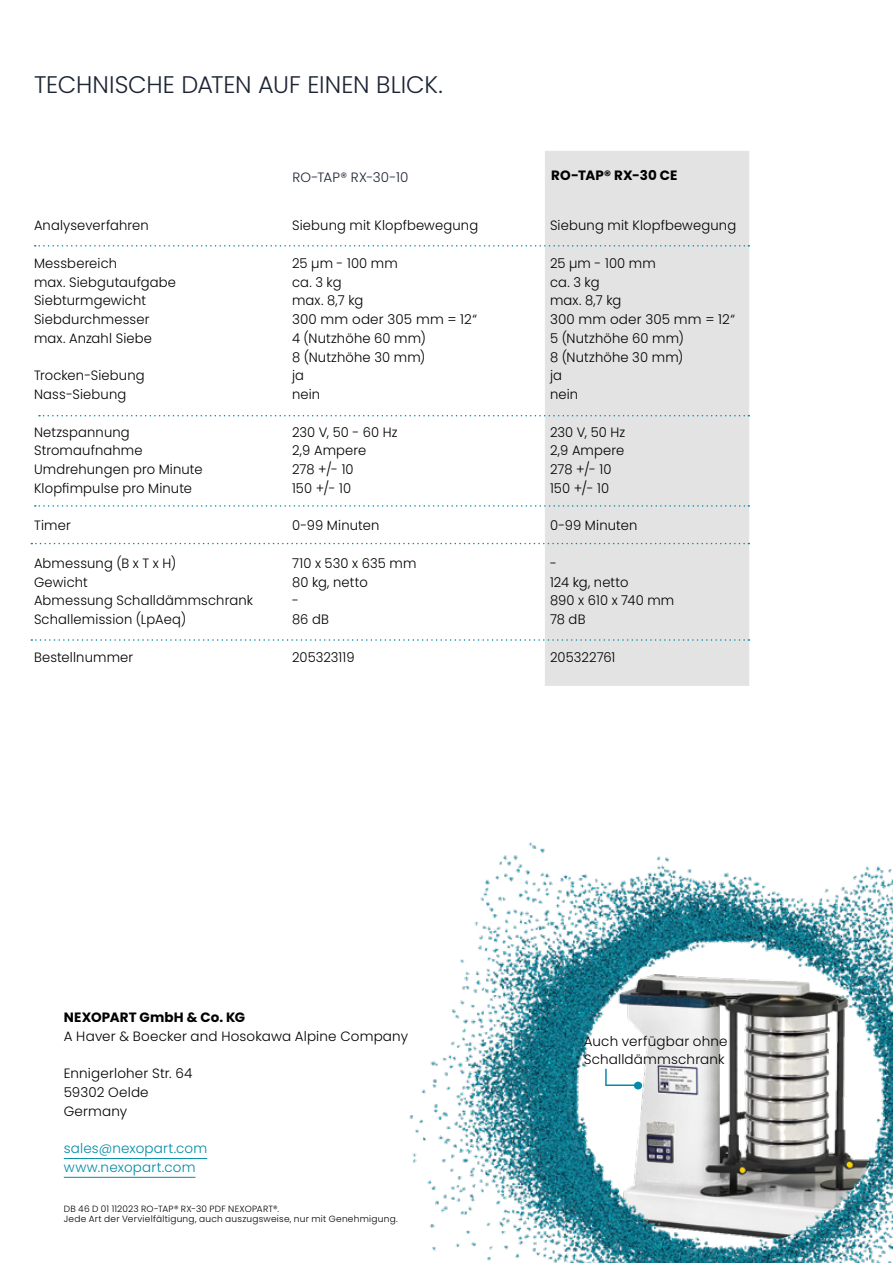
<style>
.page{position:relative;width:893px;height:1263px;background:#fff}
.page>*{position:absolute;margin:0;border:0;box-sizing:border-box;transform-origin:0 0}
.t1{font:300 24px "Poppins";letter-spacing:-.01em;color:#1c2435}
.t2{font:300 13.5px/18.8px "Poppins";letter-spacing:.015em;color:#000}
.t3{font:300 13.5px/18.8px "Poppins";letter-spacing:.01em;color:#008ba7}
.t4{font:700 13.5px "Poppins";letter-spacing:.01em;color:#000}
.t5{font:300 13.5px "Poppins";letter-spacing:.01em;color:#1c2435}
.t6{font:300 9px "Poppins";letter-spacing:.025em;color:#000}
.t7{font:300 9px "Poppins";letter-spacing:.02em;color:#000}
</style>
<div class="page">
<hr style="left:64px;top:1158px;width:143px;height:1px;background:#008ba7">
<hr style="left:64px;top:1177px;width:131px;height:1px;background:#008ba7">
<div style="left:545px;top:151px;width:204px;height:535px;background:#e3e3e3"></div>
<svg style="left:35px;top:245px;width:714px;height:2px"></svg>
<svg style="left:39px;top:415px;width:710px;height:1px"></svg>
<svg style="left:35px;top:505px;width:714px;height:2px"></svg>
<svg style="left:31px;top:543px;width:718px;height:1px"></svg>
<svg style="left:31px;top:639px;width:718px;height:2px"></svg>
<img style="left:409px;top:842px;width:484px;height:421px">
<svg style="left:605px;top:1069px;width:2px;height:17px"></svg>
<hr style="left:606px;top:1084px;width:30px;height:2px;background:#068ba7">
<div style="left:634px;top:1082px;width:8px;height:7px;background:#068ba7;border-radius:50%"></div>
<h1 class="t1" style="left:34px;top:71px;width:410px">TECHNISCHE DATEN AUF EINEN BLICK.</h1>
<p class="t5" style="left:293px;top:169px;width:117px">RO-TAP® RX-30-10</p>
<p class="t4" style="left:551px;top:168px;width:128px">RO-TAP® RX-30 CE</p>
<p class="t2" style="left:34px;top:216px;width:116px">Analyseverfahren</p>
<p class="t2" style="left:292px;top:216px;width:188px">Siebung mit Klopfbewegung</p>
<p class="t2" style="left:550px;top:216px;width:188px">Siebung mit Klopfbewegung</p>
<p class="t2" style="left:34px;top:254px;width:85px">Messbereich</p>
<p class="t2" style="left:292px;top:254px;width:107px">25 µm - 100 mm</p>
<p class="t2" style="left:550px;top:254px;width:107px">25 µm - 100 mm</p>
<p class="t2" style="left:34px;top:273px;width:144px">max. Siebgutaufgabe</p>
<p class="t2" style="left:292px;top:273px;width:51px">ca. 3 kg</p>
<p class="t2" style="left:550px;top:273px;width:51px">ca. 3 kg</p>
<p class="t2" style="left:34px;top:291px;width:114px">Siebturmgewicht</p>
<p class="t2" style="left:292px;top:291px;width:73px">max. 8,7 kg</p>
<p class="t2" style="left:550px;top:291px;width:73px">max. 8,7 kg</p>
<p class="t2" style="left:34px;top:310px;width:117px">Siebdurchmesser</p>
<p class="t2" style="left:292px;top:310px;width:186px">300 mm oder 305 mm = 12“</p>
<p class="t2" style="left:550px;top:310px;width:186px">300 mm oder 305 mm = 12“</p>
<p class="t2" style="left:34px;top:329px;width:120px">max. Anzahl Siebe</p>
<p class="t2" style="left:292px;top:329px;width:135px">4 (Nutzhöhe 60 mm)</p>
<p class="t2" style="left:550px;top:329px;width:135px">5 (Nutzhöhe 60 mm)</p>
<p class="t2" style="left:292px;top:348px;width:135px">8 (Nutzhöhe 30 mm)</p>
<p class="t2" style="left:550px;top:348px;width:135px">8 (Nutzhöhe 30 mm)</p>
<p class="t2" style="left:34px;top:366px;width:112px">Trocken-Siebung</p>
<p class="t2" style="left:292px;top:366px;width:14px">ja</p>
<p class="t2" style="left:550px;top:366px;width:14px">ja</p>
<p class="t2" style="left:34px;top:385px;width:94px">Nass-Siebung</p>
<p class="t2" style="left:292px;top:385px;width:30px">nein</p>
<p class="t2" style="left:550px;top:385px;width:30px">nein</p>
<p class="t2" style="left:34px;top:423px;width:97px">Netzspannung</p>
<p class="t2" style="left:292px;top:423px;width:107px">230 V, 50 - 60 Hz</p>
<p class="t2" style="left:550px;top:423px;width:77px">230 V, 50 Hz</p>
<p class="t2" style="left:34px;top:441px;width:110px">Stromaufnahme</p>
<p class="t2" style="left:292px;top:441px;width:76px">2,9 Ampere</p>
<p class="t2" style="left:550px;top:441px;width:76px">2,9 Ampere</p>
<p class="t2" style="left:34px;top:460px;width:170px">Umdrehungen pro Minute</p>
<p class="t2" style="left:292px;top:460px;width:63px">278 +/- 10</p>
<p class="t2" style="left:550px;top:460px;width:63px">278 +/- 10</p>
<p class="t2" style="left:34px;top:479px;width:159px">Klopfimpulse pro Minute</p>
<p class="t2" style="left:292px;top:479px;width:61px">150 +/- 10</p>
<p class="t2" style="left:550px;top:479px;width:61px">150 +/- 10</p>
<p class="t2" style="left:34px;top:516px;width:38px">Timer</p>
<p class="t2" style="left:292px;top:516px;width:89px">0-99 Minuten</p>
<p class="t2" style="left:550px;top:516px;width:89px">0-99 Minuten</p>
<p class="t2" style="left:34px;top:554px;width:144px">Abmessung (B x T x H)</p>
<p class="t2" style="left:292px;top:554px;width:126px">710 x 530 x 635 mm</p>
<p class="t2" style="left:550px;top:554px;width:8px">-</p>
<p class="t2" style="left:34px;top:573px;width:55px">Gewicht</p>
<p class="t2" style="left:292px;top:573px;width:77px">80 kg, netto</p>
<p class="t2" style="left:550px;top:573px;width:80px">124 kg, netto</p>
<p class="t2" style="left:34px;top:591px;width:221px">Abmessung Schalldämmschrank</p>
<p class="t2" style="left:292px;top:591px;width:8px">-</p>
<p class="t2" style="left:550px;top:591px;width:126px">890 x 610 x 740 mm</p>
<p class="t2" style="left:34px;top:610px;width:154px">Schallemission (LpAeq)</p>
<p class="t2" style="left:292px;top:610px;width:38px">86 dB</p>
<p class="t2" style="left:550px;top:610px;width:37px">78 dB</p>
<p class="t2" style="left:34px;top:648px;width:101px">Bestellnummer</p>
<p class="t2" style="left:292px;top:648px;width:64px">205323119</p>
<p class="t2" style="left:550px;top:648px;width:67px">205322761</p>
<p class="t4" style="left:64px;top:1009px;width:183px">NEXOPART GmbH &amp; Co. KG</p>
<p class="t2" style="left:64px;top:1026px;width:346px">A Haver &amp; Boecker and Hosokawa Alpine Company</p>
<p class="t2" style="left:64px;top:1064px;width:130px">Ennigerloher Str. 64<br>59302 Oelde<br>Germany</p>
<p class="t3" style="left:64px;top:1139px;width:145px">sales@nexopart.com www.nexopart.com</p>
<p class="t7" style="left:64px;top:1203px;width:217px">DB 46 D 01 112023 RO-TAP® RX-30 PDF NEXOPART®.</p>
<p class="t6" style="left:64px;top:1214px;width:335px">Jede Art der Vervielfältigung, auch auszugsweise, nur mit Genehmigung.</p>
<p class="t2" style="left:584px;top:1031px;width:145px">Auch verfügbar ohne<br>Schalldämmschrank</p>
</div>
